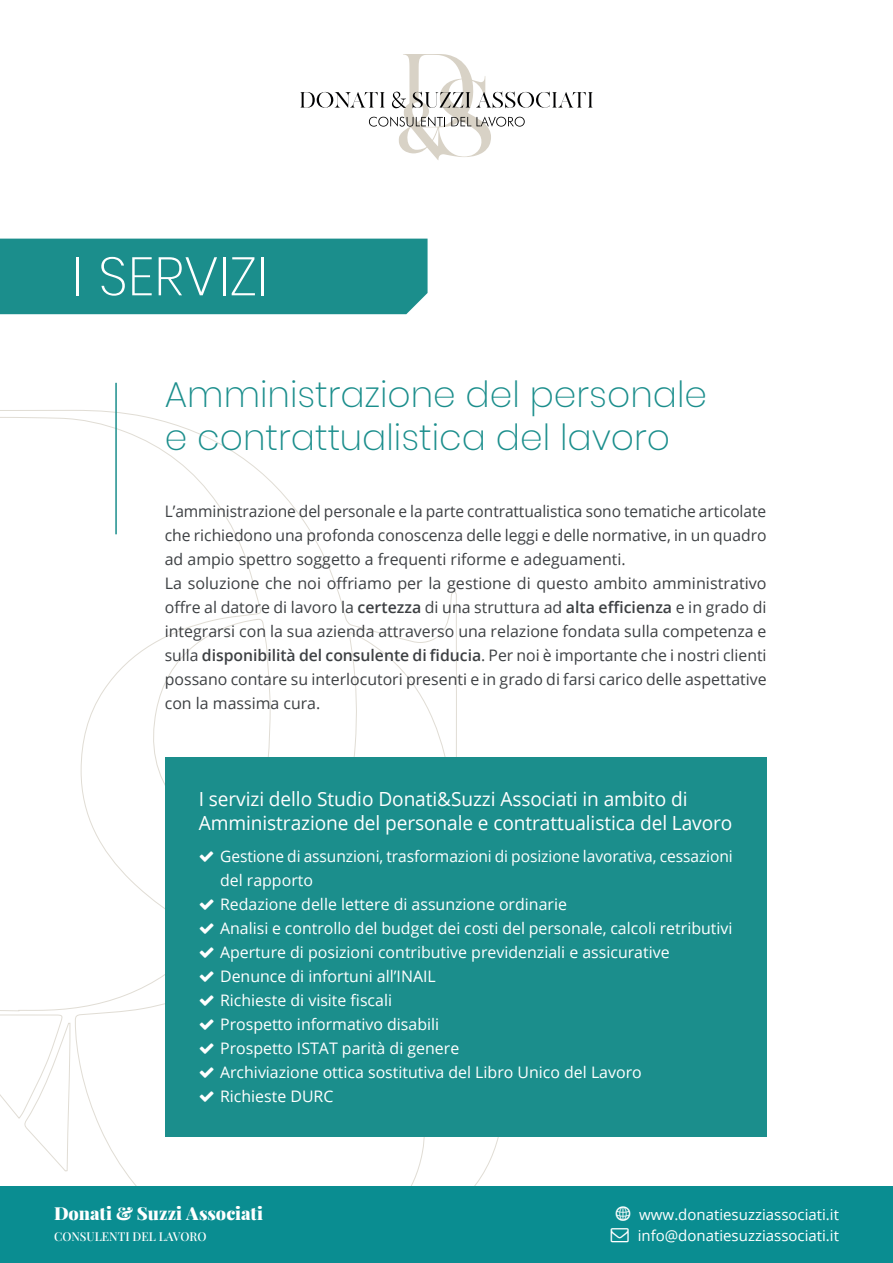
<style>
.page{position:relative;width:893px;height:1263px;background:#fff}
.page>*{position:absolute;margin:0;border:0;box-sizing:border-box;transform-origin:0 0}
.t1{font:200 54px "Poppins";color:#fff}
.t2{font:200 36px/43.2px "Poppins";color:#1b8e8c}
.t3{font:19.5px/24px "Open Sans";letter-spacing:-.005em;color:#fff}
.t4{font:900 18px "Playfair Display";color:#fff}
.t5{font:15.9px/24px "Open Sans";color:#3d4043}
.t6{font:15.9px/24px "Open Sans";color:#fff}
.t7{font:15px/21px "Open Sans";color:#fff}
.t8{font:500 12px "Playfair Display";color:#fff}
.s1{font-weight:600}
</style>
<div class="page">
<svg style="left:0;top:410px;width:503px;height:776px"></svg>
<div style="left:0;top:1186px;width:893px;height:77px;background:#0a8d91"></div>
<svg style="left:300px;top:54px;width:293px;height:106px"></svg>
<div style="left:0;top:239px;width:428px;height:75px;background:#1b8e8c"></div>
<hr style="left:115px;top:383px;width:2px;height:151px;background:#1b8e8c">
<div style="left:165px;top:757px;width:601px;height:379px;background:#1b8e8c"></div>
<h1 class="t1" style="left:72px;top:245px;width:197px">I SERVIZI</h1>
<h2 class="t2" style="left:165px;top:373px;width:544px">Amministrazione del personale e contrattualistica del lavoro</h2>
<p class="t5" style="left:165px;top:499px;width:603px">L’amministrazione del personale e la parte contrattualistica sono tematiche articolate che richiedono una profonda conoscenza delle leggi e delle normative, in un quadro ad ampio spettro soggetto a frequenti riforme e adeguamenti.<br>La soluzione che noi offriamo per la gestione di questo ambito amministrativo offre al datore di lavoro la <span class="s1">certezza</span> di una struttura ad <span class="s1">alta efficienza</span> e in grado di integrarsi con la sua azienda attraverso una relazione fondata sulla competenza e sulla <span class="s1">disponibilità del consulente di fiducia</span>. Per noi è importante che i nostri clienti possano contare su interlocutori presenti e in grado di farsi carico delle aspettative con la massima cura.</p>
<p class="t3" style="left:199px;top:786px;width:535px">I servizi dello Studio Donati&amp;Suzzi Associati in ambito di<br>Amministrazione del personale e contrattualistica del Lavoro</p>
<p class="t6" style="left:220px;top:844px;width:514px">Gestione di assunzioni, trasformazioni di posizione lavorativa, cessazioni del rapporto<br>Redazione delle lettere di assunzione ordinarie<br>Analisi e controllo del budget dei costi del personale, calcoli retributivi Aperture di posizioni contributive previdenziali e assicurative Denunce di infortuni all’INAIL<br>Richieste di visite fiscali<br>Prospetto informativo disabili<br>Prospetto ISTAT parità di genere<br>Archiviazione ottica sostitutiva del Libro Unico del Lavoro<br>Richieste DURC</p>
<p class="t4" style="left:54px;top:1199px;width:211px">Donati &amp; Suzzi Associati</p>
<p class="t8" style="left:54px;top:1227px;width:154px">CONSULENTI DEL LAVORO</p>
<p class="t7" style="left:638px;top:1204px;width:203px">www.donatiesuzziassociati.it info@donatiesuzziassociati.it</p>
</div>
